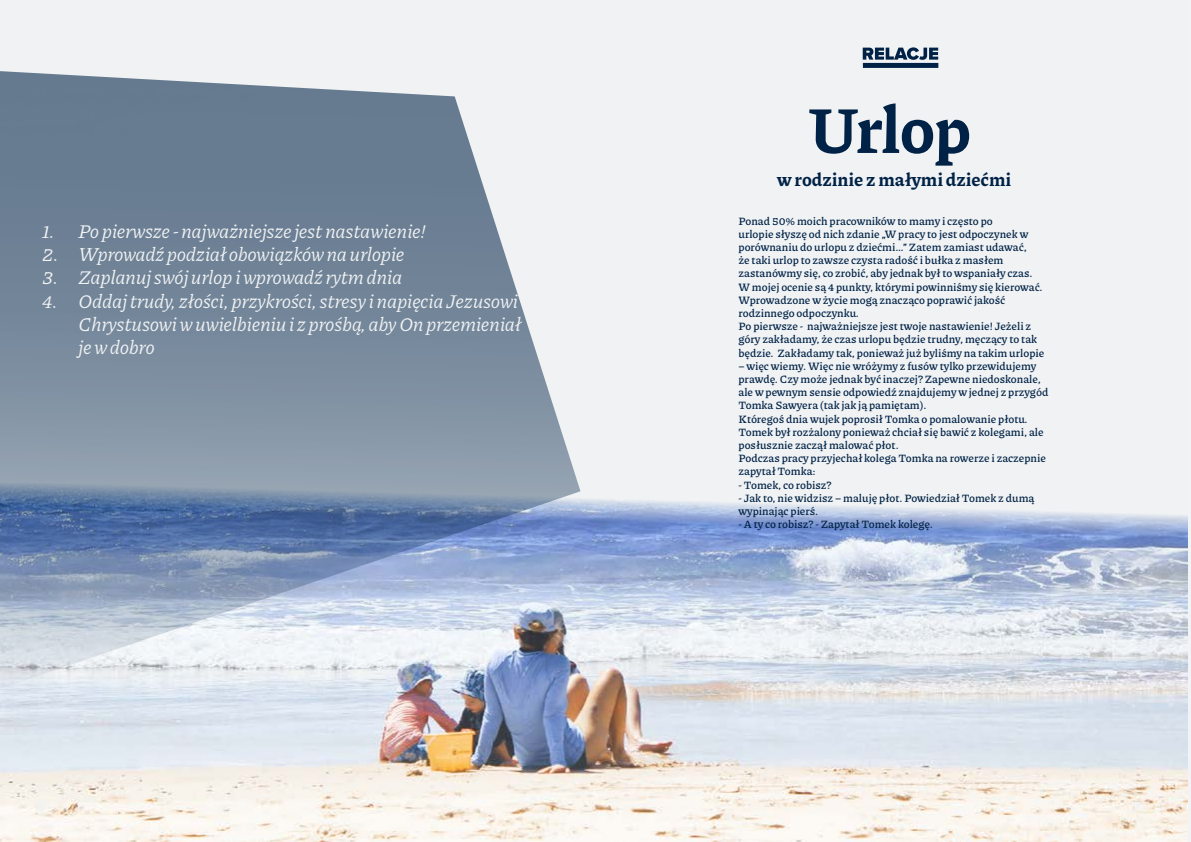
<style>
.page{position:relative;width:1191px;height:842px;background:#fff}
.page>*{position:absolute;margin:0;border:0;box-sizing:border-box;transform-origin:0 0}
.t1{font:800 65px "Piazzolla";letter-spacing:-.025em;color:#002246}
.t2{font:italic 19.2px/23.1px "Piazzolla";letter-spacing:-.02em;color:#f1f3f4}
.t3{font:800 18px "Piazzolla";color:#002246}
.t4{font:800 18px "Piazzolla";color:#f1f3f4}
.t5{font:600 11px/13.2px "Piazzolla";color:#002246}
</style>
<div class="page">
<img style="left:0;top:0;width:1187px;height:842px">
<svg style="left:0;top:68px;width:580px;height:665px;background:#92a2b5"></svg>
<div style="left:863px;top:63px;width:75px;height:5px;background:#002246"></div>
<svg style="left:862px;top:47px;width:76px;height:13px"></svg>
<h2 class="t2" style="left:42px;top:220px;width:385px">1. Popierwsze -najważniejsze jestnastawienie!</h2>
<h2 class="t2" style="left:42px;top:243px;width:364px">2. Wprowadźpodział obowiązkównaurlopie</h2>
<h2 class="t2" style="left:42px;top:266px;width:361px">3. Zaplanuj swójurlopiwprowadź rytmdnia</h2>
<h2 class="t2" style="left:78px;top:289px;width:444px;text-indent:-36px">4. Oddajtrudy, złości,przykrości, stresy inapięciaJezusowi<br>Chrystusowiwuwielbieniui zprośbą,abyOnprzemieniał jewdobro</h2>
<h1 class="t1" style="left:808px;top:92px;width:164px">Urlop</h1>
<h3 class="t3" style="left:777px;top:169px;width:235px">w rodzinie z małymi dziećmi</h3>
<p class="t5" style="left:738px;top:214px;width:307px">Ponad 50% moich pracowników to mamy i często po<br>urlopie słyszę od nich zdanie „W pracy to jest odpoczynek w porównaniu do urlopu z dziećmi…” Zatem zamiast udawać,<br>że taki urlop to zawsze czysta radość i bułka z masłem zastanówmy się, co zrobić, aby jednak był to wspaniały czas.<br>W mojej ocenie są 4 punkty, którymi powinniśmy się kierować.<br>Wprowadzone w życie mogą znacząco poprawić jakość rodzinnego odpoczynku.<br>Po pierwsze - najważniejsze jest twoje nastawienie! Jeżeli z góry zakładamy, że czas urlopu będzie trudny, męczący to tak będzie. Zakładamy tak, ponieważ już byliśmy na takim urlopie</p>
<p class="t5" style="left:738px;top:359px;width:311px">– więc wiemy. Więc nie wróżymy z fusów tylko przewidujemy prawdę. Czy może jednak być inaczej? Zapewne niedoskonale, ale w pewnym sensie odpowiedź znajdujemy w jednej z przygód Tomka Sawyera (tak jak ją pamiętam).<br>Któregoś dnia wujek poprosił Tomka o pomalowanie płotu.<br>Tomek był rozżalony ponieważ chciał się bawić z kolegami, ale posłusznie zaczął malować płot.<br>Podczas pracy przyjechał kolega Tomka na rowerze i zaczepnie zapytał Tomka:</p>
<p class="t5" style="left:738px;top:478px;width:94px">- Tomek, co robisz?</p>
<p class="t5" style="left:738px;top:491px;width:297px">- Jak to, nie widzisz – maluję płot. Powiedział Tomek z dumą wypinając pierś.</p>
<p class="t5" style="left:738px;top:518px;width:196px">- A ty co robisz? - Zapytał Tomek kolegę.</p>
<h3 class="t4" style="left:1131px;top:796px;width:11px">7</h3>
</div>
